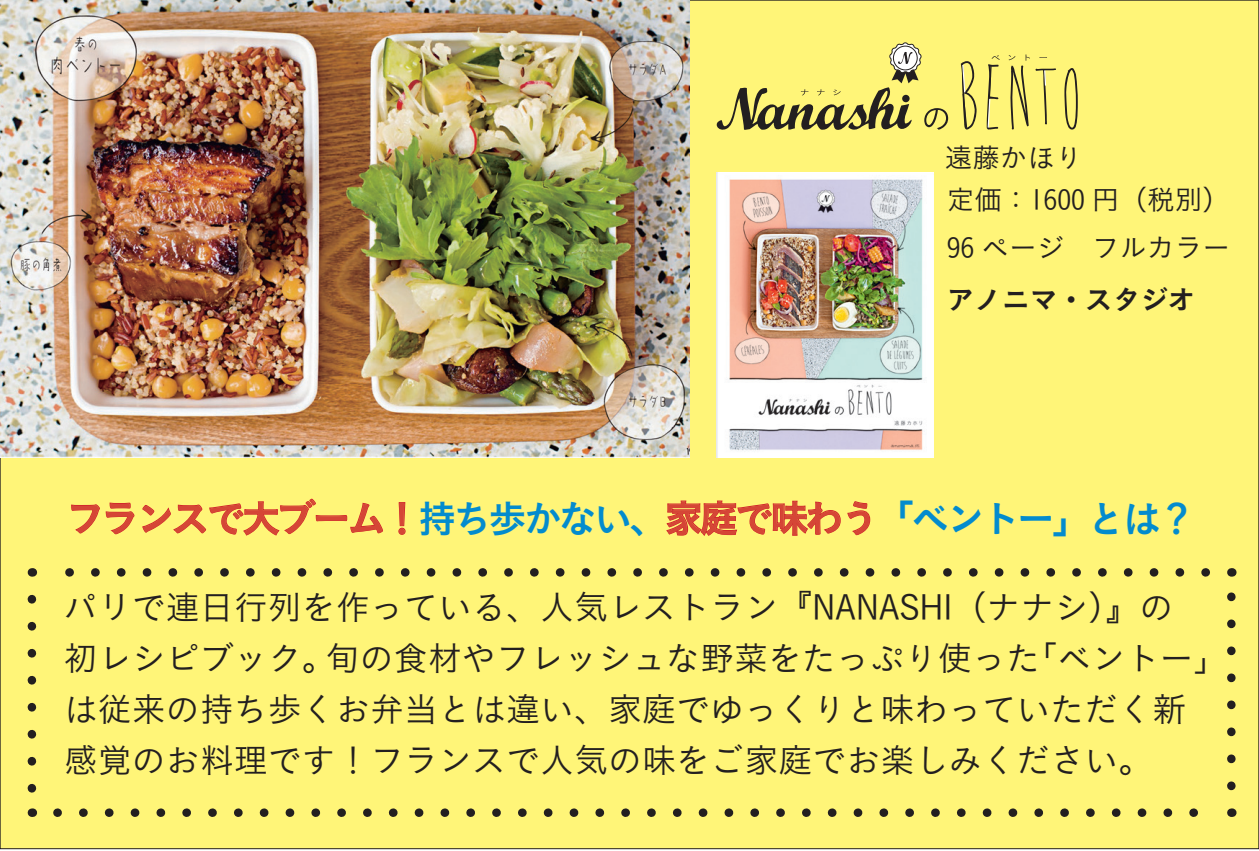
<style>
.page{position:relative;width:1259px;height:851px;background:#fff}
.page>*{position:absolute;margin:0;border:0;box-sizing:border-box;transform-origin:0 0}
.t1{font:38.4px "Koburina Go Std N W6";letter-spacing:-.08em;color:#d54636}
.t2{font:33.9px/51px "Koburina Go Std N W3";color:#231f20}
.t3{font:27.6px/48.3px "Koburina Go Std N W3";color:#231f20}
.t4{font:27.6px "Koburina Go Std N W6";color:#231f20}
.s1{color:#038bce}
</style>
<div class="page">
<div style="left:0;top:0;width:1258px;height:848px;background:#fff578"></div>
<img style="left:716px;top:173px;width:217px;height:284px">
<svg style="left:1064px;top:68px;width:13px;height:61px"></svg>
<svg style="left:960px;top:55px;width:96px;height:74px"></svg>
<svg style="left:716px;top:43px;width:232px;height:87px"></svg>
<img style="left:0;top:0;width:689px;height:457px">
<svg style="left:28px;top:599px;width:8px;height:194px"></svg>
<svg style="left:57px;top:808px;width:1141px;height:8px"></svg>
<svg style="left:1227px;top:592px;width:8px;height:193px"></svg>
<svg style="left:65px;top:498px;width:1140px;height:79px"></svg>
<p class="t3" style="left:944px;top:133px;width:140px">遠藤かほり</p>
<p class="t3" style="left:947px;top:175px;width:285px">定価：1600 円（税別(<br>96 ページ　フルカラー</p>
<p class="t4" style="left:947px;top:278px;width:250px">アノニマ・スタジオ</p>
<p class="t1" style="left:66px;top:488px;width:1131px">フランスで大ブーム！<span class="s1">持ち歩かない、</span>家庭で味わう<span class="s1">「ベントー」とは?</span></p>
<p class="t2" style="left:1023px;top:581px;width:206px;text-indent:-959px">パリで連日行列を作っている、人気レストラン『NANASHI（ナナシ）』の<br>「ベントー「</p>
<p class="t2" style="left:64px;top:632px;width:1124px">初レシピブック。<br>は従来の持ち歩くお弁当とは違い、家庭でゆっくりと味わっていただく新感覚のお料理です！フランスで人気の味をご家庭でお楽しみください。</p>
<p class="t2" style="left:326px;top:632px;width:716px">旬の食材やフレッシュな野菜をたっぷり使った</p>
</div>
